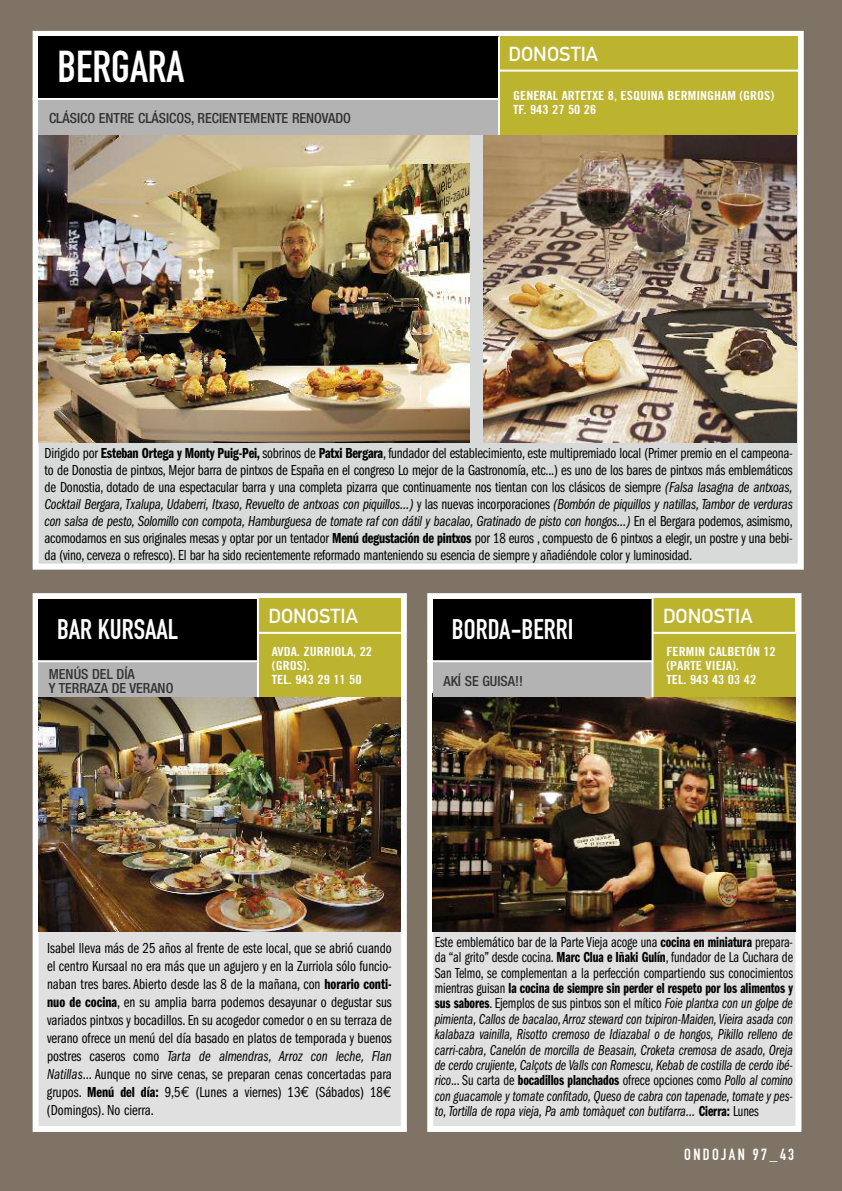
<style>
.page{position:relative;width:842px;height:1191px;background:#7f7365}
.page>*{position:absolute;margin:0;border:0;box-sizing:border-box;transform-origin:0 0}
.t1{font:44px "DIN Engschrift";color:#fff}
.t2{font:28px "DIN Engschrift";color:#fff}
.t3{font:20px "DIN Mittelschrift";color:#fff}
.t4{font:16px "DIN Engschrift";letter-spacing:.15em;color:#fff}
.t5{font:15px/18px "Franklin Gothic Book Cmpr";letter-spacing:-.015em;color:#000;text-align:justify}
.t6{font:15px/15.4px "Franklin Gothic Book Cmpr Ital";letter-spacing:-.015em;color:#000;text-align:justify;scale:.95 1}
.t7{font:15px/17px "Franklin Gothic Book Cmpr Ital";letter-spacing:-.015em;color:#000}
.t8{font:15px/15.4px "Franklin Gothic Book Cmpr";letter-spacing:-.015em;color:#000;text-align:justify;scale:.95 1}
.t9{font:15px "Franklin Gothic Demi Cmpr";letter-spacing:-.005em;color:#000;scale:.95 1}
.t10{font:500 condensed 14px/14px "Helvetica Neue";color:#333}
.t11{font:12.6px/14px "Trade Gothic Bold Cond Twenty";color:#fff;scale:1.11 1}
.s1{font-family:"Franklin Gothic Demi Cmpr"}
.s2{font-family:"Franklin Gothic Book Cmpr Ital"}
.s3{font-family:"Franklin Gothic Book Cmpr"}
.s4{font-family:"Euro Mono"}
</style>
<div class="page">
<div style="left:433px;top:599px;width:362px;height:527px;background:#e0e0e0"></div>
<div style="left:427px;top:593px;width:374px;height:539px;border:6px solid #fff"></div>
<img style="left:433px;top:697px;width:362px;height:234px">
<div style="left:652px;top:599px;width:143px;height:34px;background:#bcb32f"></div>
<div style="left:433px;top:662px;width:220px;height:35px;background:#b3b3b3"></div>
<div style="left:653px;top:633px;width:142px;height:64px;background:#bcb32f"></div>
<div style="left:433px;top:599px;width:219px;height:62px;background:#000"></div>
<hr style="left:427px;top:660px;width:226px;height:2px;background:#fff">
<hr style="left:652px;top:632px;width:144px;height:2px;background:#fff">
<hr style="left:651px;top:598px;width:2px;height:99px;background:#fff">
<div style="left:39px;top:599px;width:362px;height:527px;background:#e0e0e0"></div>
<div style="left:33px;top:593px;width:374px;height:539px;border:6px solid #fff"></div>
<img style="left:38px;top:697px;width:362px;height:234px">
<div style="left:257px;top:599px;width:144px;height:34px;background:#bcb32f"></div>
<div style="left:38px;top:662px;width:220px;height:35px;background:#b3b3b3"></div>
<div style="left:258px;top:633px;width:143px;height:64px;background:#bcb32f"></div>
<div style="left:38px;top:599px;width:220px;height:62px;background:#000"></div>
<hr style="left:33px;top:660px;width:226px;height:2px;background:#fff">
<hr style="left:258px;top:632px;width:143px;height:2px;background:#fff">
<hr style="left:257px;top:598px;width:2px;height:99px;background:#fff">
<div style="left:39px;top:37px;width:759px;height:526px;background:#d8d9d9"></div>
<div style="left:33px;top:31px;width:771px;height:538px;border:6px solid #fff"></div>
<div style="left:497px;top:37px;width:301px;height:34px;background:#bcb32f"></div>
<div style="left:39px;top:100px;width:460px;height:35px;background:#b3b3b3"></div>
<div style="left:500px;top:71px;width:298px;height:64px;background:#bcb32f"></div>
<div style="left:39px;top:37px;width:460px;height:62px;background:#000"></div>
<hr style="left:33px;top:98px;width:466px;height:2px;background:#fff">
<hr style="left:499px;top:70px;width:300px;height:2px;background:#fff">
<hr style="left:498px;top:37px;width:2px;height:98px;background:#fff">
<img style="left:38px;top:136px;width:431px;height:306px">
<img style="left:483px;top:136px;width:314px;height:306px">
<h1 class="t1" style="left:58px;top:51px;width:129px">BERGARA</h1>
<p class="t10" style="left:49px;top:112px;width:303px">CLÁSICO ENTRE CLÁSICOS, RECIENTEMENTE RENOVADO</p>
<h3 class="t3" style="left:508px;top:46px;width:91px">DONOSTIA</h3>
<p class="t11" style="left:513px;top:90px;width:237px">GENERAL ARTETXE 8, ESQUINA BERMINGHAM (GROS)<br>TF. 943 27 50 26</p>
<p class="t5" style="left:45px;top:446px;width:750px;line-height:17px">Dirigido por <span class="s1">Esteban Ortega y Monty Puig-Pei,</span> sobrinos de <span class="s1">Patxi Bergara</span>, fundador del establecimiento, este multipremiado local (Primer premio en el campeona&shy;to de Donostia de pintxos, Mejor barra de pintxos de España en el congreso Lo mejor de la Gastronomía, etc...) es uno de los bares de pintxos más emblemáticos de Donostia, dotado de una espectacular barra y una completa pizarra que continuamente nos tientan con los clásicos de siempre <span class="s2">(Falsa lasagna de antxoas,</span></p>
<p class="t7" style="left:45px;top:497px;width:750px">Cocktail Bergara, Txalupa, Udaberri, Itxaso, Revuelto de antxoas con piquillos...) <span class="s3">y las nuevas incorporaciones</span> (Bombón de piquillos y natillas, Tambor de verduras con salsa de pesto, Solomillo con compota, Hamburguesa de tomate raf con dátil y bacalao, Gratinado de pisto con hongos...) <span class="s3">En el Bergara podemos, asimismo,</span></p>
<p class="t5" style="left:45px;top:531px;width:750px;line-height:17px">acomodarnos en sus originales mesas y optar por un tentador <span class="s1">Menú degustación de pintxos</span> por 18 euros , compuesto de 6 pintxos a elegir, un postre y una bebi&shy;da (vino, cerveza o refresco). El bar ha sido recientemente reformado manteniendo su esencia de siempre y añadiéndole color y luminosidad.</p>
<h2 class="t2" style="left:57px;top:619px;width:122px">BAR KURSAAL</h2>
<p class="t10" style="left:49px;top:668px;width:126px">MENÚS DEL DÍA<br>Y TERRAZA DE VERANO</p>
<h3 class="t3" style="left:268px;top:608px;width:91px">DONOSTIA</h3>
<p class="t11" style="left:272px;top:645px;width:92px">AVDA. ZURRIOLA, 22 (GROS).<br>TEL. 943 29 11 50</p>
<h2 class="t2" style="left:452px;top:619px;width:123px">BORDA-BERRI</h2>
<p class="t10" style="left:443px;top:675px;width:81px">AKÍ SE GUISA!!</p>
<h3 class="t3" style="left:663px;top:608px;width:91px">DONOSTIA</h3>
<p class="t11" style="left:666px;top:645px;width:100px">FERMIN CALBETÓN 12 (PARTE VIEJA).<br>TEL. 943 43 03 42</p>
<p class="t5" style="left:47px;top:939px;width:346px">Isabel lleva más de 25 años al frente de este local, que se abrió cuando el centro Kursaal no era más que un agujero y en la Zurriola sólo funcio&shy;naban tres bares. Abierto desde las 8 de la mañana, con <span class="s1">horario conti&shy;nuo de cocina</span>, en su amplia barra podemos desayunar o degustar sus variados pintxos y bocadillos.En su acogedor comedor o en su terraza de verano ofrece un menú del día basado en platos de temporada y buenos</p>
<p class="t7" style="left:47px;top:1048px;width:346px"><span class="s3">postres caseros como</span> Tarta de almendras, Arroz con leche, Flan</p>
<p class="t5" style="left:47px;top:1065px;width:346px"><span class="s2">Natillas</span>... Aunque no sirve cenas, se preparan cenas concertadas para grupos. <span class="s1">Menú del día:</span> 9,5<span class="s4">€</span> (Lunes a viernes) 13<span class="s4">€</span> (Sábados) 18<span class="s4">€ </span>(Domingos). No cierra.</p>
<p class="t8" style="left:435px;top:935px;width:379px">Este emblemático bar de la Parte Vieja acoge una <span class="s1">cocina en miniatura</span> prepara&shy;da “al grito” desde cocina. <span class="s1">Marc Clua e Iñaki Gulín</span>, fundador de La Cuchara de San Telmo, se complementan a la perfección compartiendo sus conocimientos</p>
<p class="t9" style="left:435px;top:983px;width:379px"><span class="s3">mientras guisan</span> la cocina de siempre sin perder el respeto por los alimentos y</p>
<p class="t8" style="left:435px;top:997px;width:379px"><span class="s1">sus sabores</span>. Ejemplos de sus pintxos son el mítico <span class="s2">Foie plantxa con un golpe de</span></p>
<p class="t6" style="left:435px;top:1012px;width:379px">pimienta, Callos de bacalao, Arroz steward con txipiron-Maiden, Vieira asada con kalabaza vainilla, Risotto cremoso de Idiazabal o de hongos, Pikillo relleno de carri-cabra, Canelón de morcilla de Beasain, Croketa cremosa de asado, Oreja de cerdo crujiente, Calçots de Valls con Romescu, Kebab de costilla de cerdo ibé-</p>
<p class="t8" style="left:435px;top:1074px;width:379px"><span class="s2">rico</span>... Su carta de <span class="s1">bocadillos planchados</span> ofrece opciones como <span class="s2">Pollo al comino</span></p>
<p class="t6" style="left:435px;top:1089px;width:379px">con guacamole y tomate confitado, Queso de cabra con tapenade, tomate y pes&shy;to,Tortilla de ropa vieja, Pa amb tomàquet con butifarra... <span class="s1">Cierra:</span> <span class="s3">Lunes</span></p>
<p class="t4" style="left:684px;top:1148px;width:112px">ONDOJAN 97_43</p>
</div>
